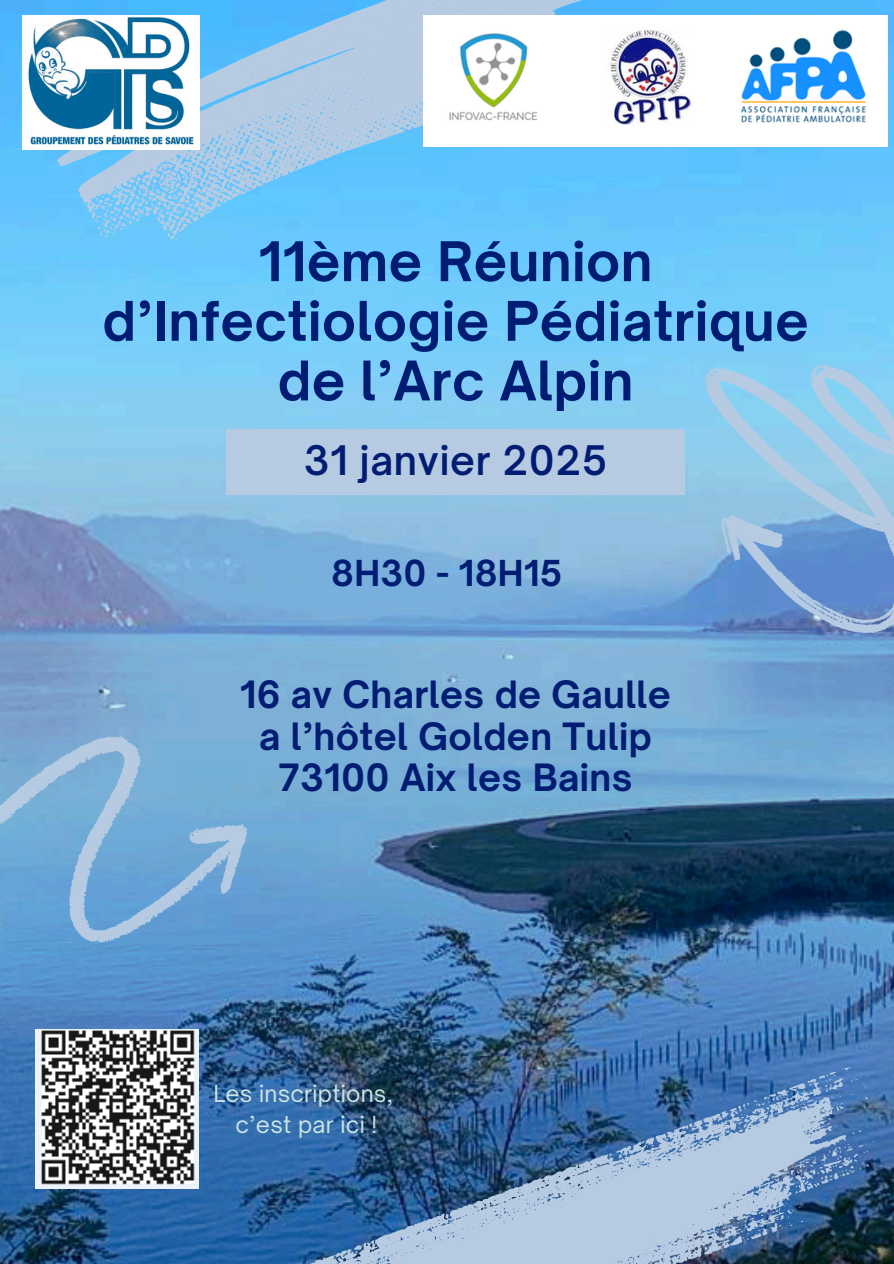
<style>
.page{position:relative;width:894px;height:1264px;background:#fff}
.page>*{position:absolute;margin:0;border:0;box-sizing:border-box;transform-origin:0 0}
.t1{font:700 52.2px/59.7px "Open Sauce One";letter-spacing:.01em;color:#001d73;text-align:center}
.t2{font:600 39px "Open Sauce One";letter-spacing:.02em;color:#001d73}
.t3{font:700 36px/41.7px "Open Sauce One";letter-spacing:.01em;color:#001d73;text-align:center}
.t4{font:700 34.2px "Open Sauce One";letter-spacing:.01em;color:#001d73}
.t5{font:22.5px "Open Sauce One";letter-spacing:.01em;color:#cce5e4}
</style>
<div class="page">
<img style="left:0;top:0;width:893px;height:1263px">
<svg style="left:0;top:682px;width:265px;height:293px;background:#75a9d5"></svg>
<svg style="left:643px;top:304px;width:250px;height:343px;background:#82bae3"></svg>
<svg style="left:42px;top:0;width:613px;height:268px;background:#7bc6f4"></svg>
<img style="left:226px;top:1060px;width:667px;height:203px">
<div style="left:226px;top:429px;width:458px;height:65px;background:#b6cbe2"></div>
<img style="left:22px;top:16px;width:177px;height:134px">
<img style="left:424px;top:16px;width:463px;height:130px">
<img style="left:36px;top:1029px;width:163px;height:159px">
<p class="t1" style="left:102px;top:231px;width:707px">11ème Réunion d’Infectiologie Pédiatrique de l’Arc Alpin</p>
<p class="t2" style="left:304px;top:436px;width:305px">31 janvier 2025</p>
<p class="t4" style="left:331px;top:552px;width:232px">8H30 - 18H15</p>
<h1 class="t3" style="left:240px;top:673px;width:432px">16 av Charles de Gaulle a l’hôtel Golden Tulip<br>73100 Aix les Bains</h1>
<p class="t5" style="left:213px;top:1079px;width:181px">Les inscriptions,</p>
<h2 class="t5" style="left:235px;top:1109px;width:143px">c’est par ici !</h2>
</div>
